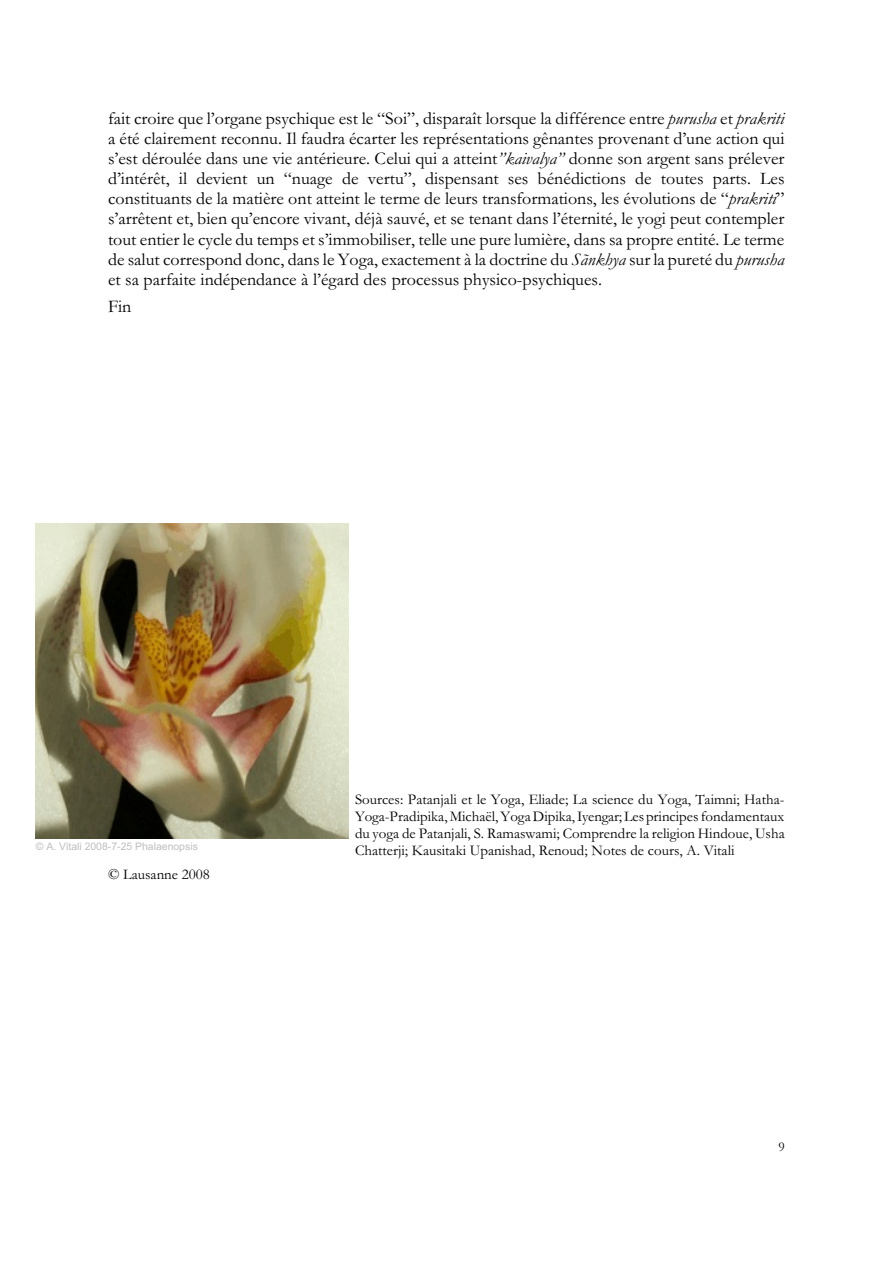
<style>
.page{position:relative;width:893px;height:1263px;background:#fff}
.page>*{position:absolute;margin:0;border:0;box-sizing:border-box;transform-origin:0 0}
.t1{font:18px/20.1px "Garamond";color:#000;text-align:justify}
.t2{font:15px/17px "Garamond";color:#000;text-align:justify}
.t3{font:13.5px "Garamond";color:#000}
.t4{font:10.5px "Arial";color:#bfbfbf}
.s1{font-style:italic}
</style>
<div class="page">
<img style="left:36px;top:523px;width:312px;height:315px">
<p class="t1" style="left:108px;top:110px;width:678px">fait croire que l’organe psychique est le “Soi”, disparaît lorsque la différence entre <span class="s1">purusha</span> et <span class="s1">prakriti </span>a été clairement reconnu. Il faudra écarter les représentations gênantes provenant d’une action qui s’est déroulée dans une vie antérieure. Celui qui a atteint<span class="s1">”kaivalya”</span> donne son argent sans prélever d’intérêt, il devient un “nuage de vertu”, dispensant ses bénédictions de toutes parts. Les constituants de la matière ont atteint le terme de leurs transformations, les évolutions de “<span class="s1">prakriti</span>” s’arrêtent et, bien qu’encore vivant, déjà sauvé, et se tenant dans l’éternité, le yogi peut contempler tout entier le cycle du temps et s’immobiliser, telle une pure lumière, dans sa propre entité. Le terme de salut correspond donc, dans le Yoga, exactement à la doctrine du <span class="s1">Sãnkhya</span> sur la pureté du <span class="s1">purusha </span>et sa parfaite indépendance à l’égard des processus physico-psychiques.</p>
<p class="t1" style="left:108px;top:299px;width:25px">Fin</p>
<p class="t4" style="left:36px;top:842px;width:164px">© A. Vitali 2008-7-25 Phalaenopsis</p>
<p class="t2" style="left:108px;top:868px;width:103px">© Lausanne 2008</p>
<p class="t2" style="left:355px;top:793px;width:431px">Sources: Patanjali et le Yoga, Eliade; La science du Yoga, Taimni; Hatha-Yoga-Pradipika,Michaël, Yoga Dipika,Iyengar;Lesprincipes fondamentaux du yoga de Patanjali, S. Ramaswami; Comprendre la religion Hindoue, Usha Chatterji; Kausitaki Upanishad, Renoud; Notes de cours, A. Vitali</p>
<p class="t3" style="left:778px;top:1142px;width:8px">9</p>
</div>
